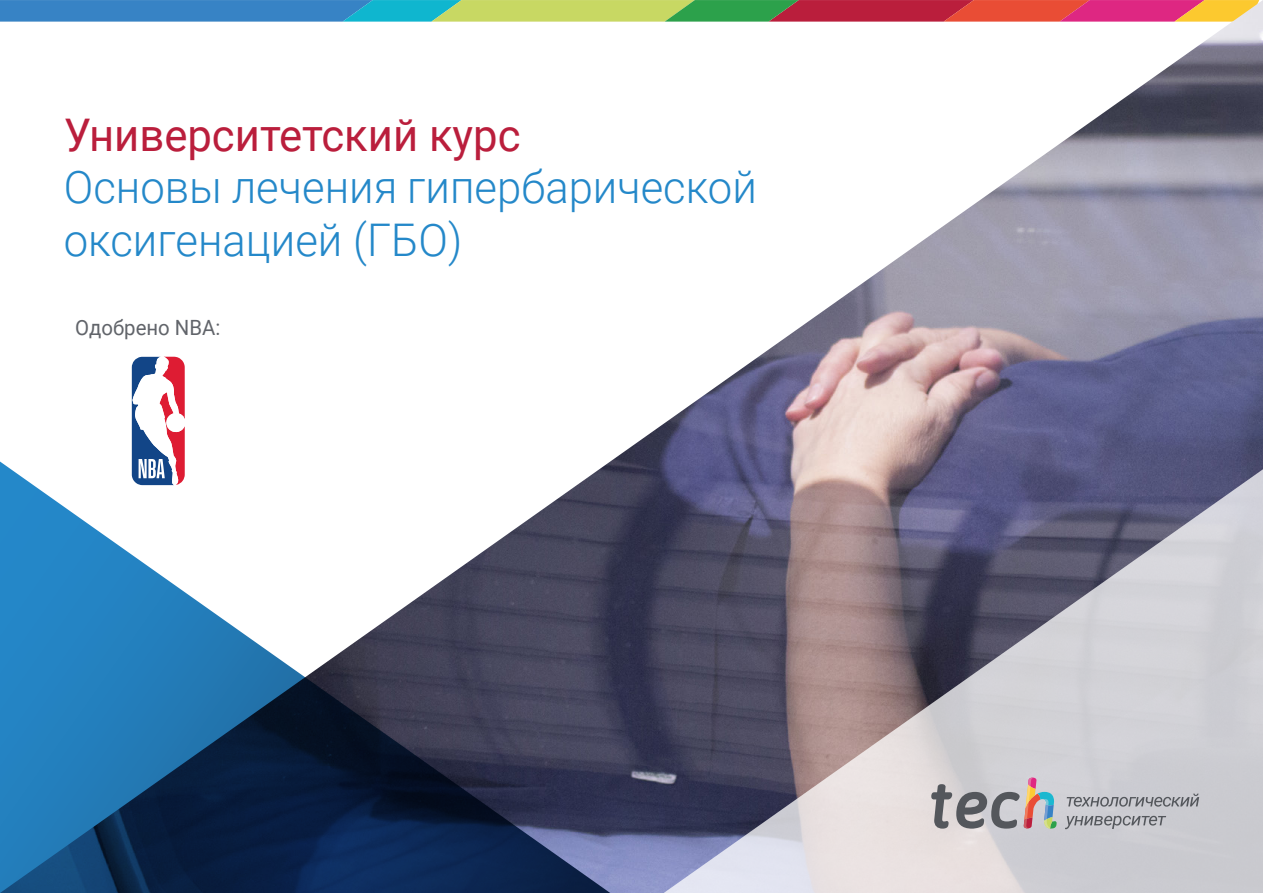
<style>
.page{position:relative;width:1263px;height:893px;background:#fff}
.page>*{position:absolute;margin:0;border:0;box-sizing:border-box;transform-origin:0 0}
.t1{font:300 45px/52.5px "Roboto";color:#2488c9}
.t2{font:45px "Roboto";color:#ba1e3c}
.t3{font:21px "Roboto";color:#61646a}
</style>
<div class="page">
<img style="left:0;top:0;width:1263px;height:454px">
<svg style="left:0;top:446px;width:640px;height:447px"></svg>
<svg style="left:634px;top:454px;width:629px;height:439px;background:#94909e"></svg>
<svg style="left:132px;top:357px;width:53px;height:128px"></svg>
<svg style="left:1067px;top:794px;width:132px;height:13px;background:#a6a7ad"></svg>
<svg style="left:1065px;top:816px;width:101px;height:13px"></svg>
<svg style="left:931px;top:778px;width:125px;height:51px;background:#ada8aa"></svg>
<p class="t2" style="left:64px;top:103px;width:458px">Университетский курс</p>
<p class="t1" style="left:64px;top:159px;width:695px">Основы лечения гипербарической оксигенацией (ГБО)</p>
<p class="t3" style="left:75px;top:313px;width:147px">Одобрено NBA:</p>
</div>
